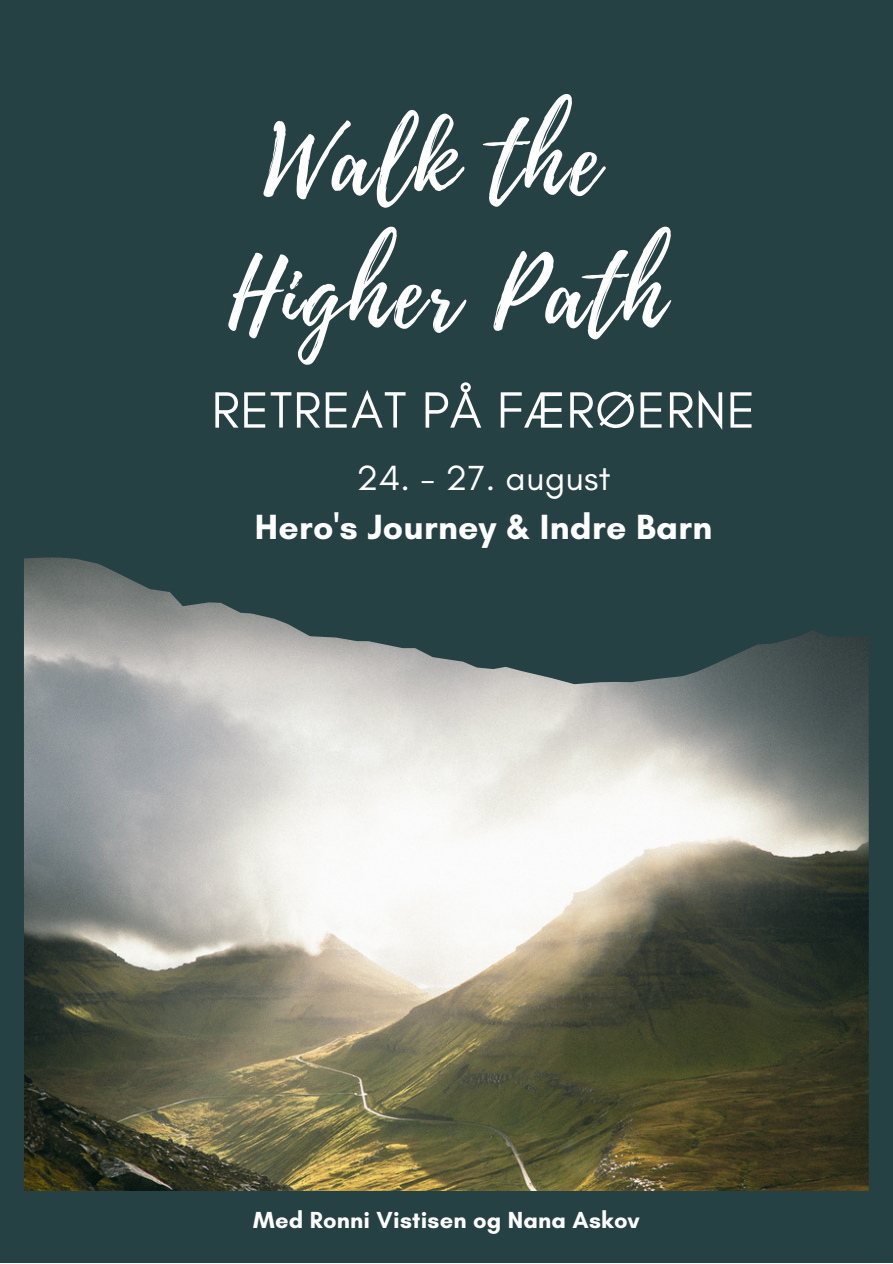
<style>
.page{position:relative;width:893px;height:1264px;background:#fff}
.page>*{position:absolute;margin:0;border:0;box-sizing:border-box;transform-origin:0 0}
.t1{font:94.95px/132.6px "Playlist Script";letter-spacing:.04em;color:#fff;text-align:center}
.t2{font:51.9px "Glacial Indifference";letter-spacing:.01em;color:#fff}
.t3{font:700 35.7px "Glacial Indifference";letter-spacing:.01em;color:#fff}
.t4{font:35.7px "Glacial Indifference";letter-spacing:.01em;color:#fff}
.t5{font:700 23.7px "Glacial Indifference";letter-spacing:.01em;color:#fff}
</style>
<div class="page">
<div style="left:0;top:0;width:892px;height:1262px;background:#264144"></div>
<img style="left:24px;top:557px;width:844px;height:633px">
<h1 class="t1" style="left:228px;top:98px;width:437px">Walk the<br>Higher Path</h1>
<h2 class="t2" style="left:211px;top:378px;width:545px">RETREAT PÅ FÆRØERNE</h2>
<h3 class="t4" style="left:356px;top:456px;width:255px">24. - 27. august</h3>
<h3 class="t3" style="left:255px;top:505px;width:459px">Hero's Journey &amp; Indre Barn</h3>
<p class="t5" style="left:253px;top:1205px;width:387px">Med Ronni Vistisen og Nana Askov</p>
</div>
